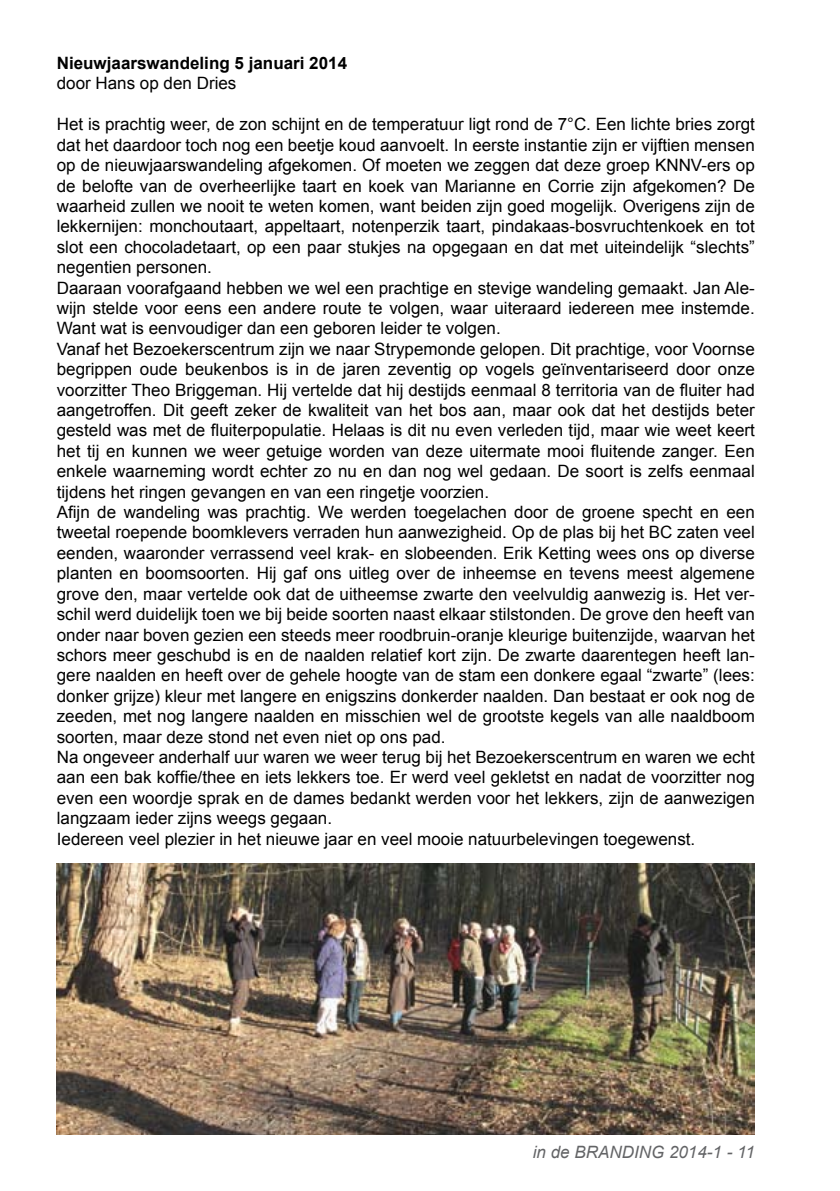
<style>
.page{position:relative;width:840px;height:1191px;background:#fff}
.page>*{position:absolute;margin:0;border:0;box-sizing:border-box;transform-origin:0 0}
.t1{font:17px/20.4px "Arial";color:#000}
.t2{font:700 17px "Arial";color:#000}
.t3{font:italic 17px "Arial";color:#636466}
</style>
<div class="page">
<img style="left:57px;top:864px;width:697px;height:270px">
<p class="t2" style="left:57px;top:52px;width:292px">Nieuwjaarswandeling 5 januari 2014</p>
<p class="t1" style="left:57px;top:73px;width:181px">door Hans op den Dries</p>
<p class="t1" style="left:57px;top:114px;width:699px">Het is prachtig weer, de zon schijnt en de temperatuur ligt rond de 7°C. Een lichte bries zorgt dat het daardoor toch nog een beetje koud aanvoelt. In eerste instantie zijn er vijftien mensen op de nieuwjaarswandeling afgekomen. Of moeten we zeggen dat deze groep KNNV-ers op de belofte van de overheerlijke taart en koek van Marianne en Corrie zijn afgekomen? De waarheid zullen we nooit te weten komen, want beiden zijn goed mogelijk. Overigens zijn de lekkernijen: monchoutaart, appeltaart, notenperzik taart, pindakaas-bosvruchtenkoek en tot slot een chocoladetaart, op een paar stukjes na opgegaan en dat met uiteindelijk “slechts” negentien personen.<br>Daaraan voorafgaand hebben we wel een prachtige en stevige wandeling gemaakt. Jan Ale&shy;wijn stelde voor eens een andere route te volgen, waar uiteraard iedereen mee instemde.<br>Want wat is eenvoudiger dan een geboren leider te volgen.<br>Vanaf het Bezoekerscentrum zijn we naar Strypemonde gelopen. Dit prachtige, voor Voornse begrippen oude beukenbos is in de jaren zeventig op vogels geïnventariseerd door onze voorzitter Theo Briggeman. Hij vertelde dat hij destijds eenmaal 8 territoria van de fluiter had aangetroffen. Dit geeft zeker de kwaliteit van het bos aan, maar ook dat het destijds beter gesteld was met de fluiterpopulatie. Helaas is dit nu even verleden tijd, maar wie weet keert het tij en kunnen we weer getuige worden van deze uitermate mooi fluitende zanger. Een enkele waarneming wordt echter zo nu en dan nog wel gedaan. De soort is zelfs eenmaal tijdens het ringen gevangen en van een ringetje voorzien.<br>Afijn de wandeling was prachtig. We werden toegelachen door de groene specht en een tweetal roepende boomklevers verraden hun aanwezigheid. Op de plas bij het BC zaten veel eenden, waaronder verrassend veel krak- en slobeenden. Erik Ketting wees ons op diverse planten en boomsoorten. Hij gaf ons uitleg over de inheemse en tevens meest algemene grove den, maar vertelde ook dat de uitheemse zwarte den veelvuldig aanwezig is. Het ver&shy;schil werd duidelijk toen we bij beide soorten naast elkaar stilstonden. De grove den heeft van onder naar boven gezien een steeds meer roodbruin-oranje kleurige buitenzijde, waarvan het schors meer geschubd is en de naalden relatief kort zijn. De zwarte daarentegen heeft lan&shy;gere naalden en heeft over de gehele hoogte van de stam een donkere egaal “zwarte” (lees: donker grijze) kleur met langere en enigszins donkerder naalden. Dan bestaat er ook nog de zeeden, met nog langere naalden en misschien wel de grootste kegels van alle naaldboom soorten, maar deze stond net even niet op ons pad.<br>Na ongeveer anderhalf uur waren we weer terug bij het Bezoekerscentrum en waren we echt aan een bak koffie/thee en iets lekkers toe. Er werd veel gekletst en nadat de voorzitter nog even een woordje sprak en de dames bedankt werden voor het lekkers, zijn de aanwezigen langzaam ieder zijns weegs gegaan.<br>Iedereen veel plezier in het nieuwe jaar en veel mooie natuurbelevingen toegewenst.</p>
<p class="t3" style="left:532px;top:1141px;width:223px">in de BRANDING 2014-1 - 11</p>
</div>
